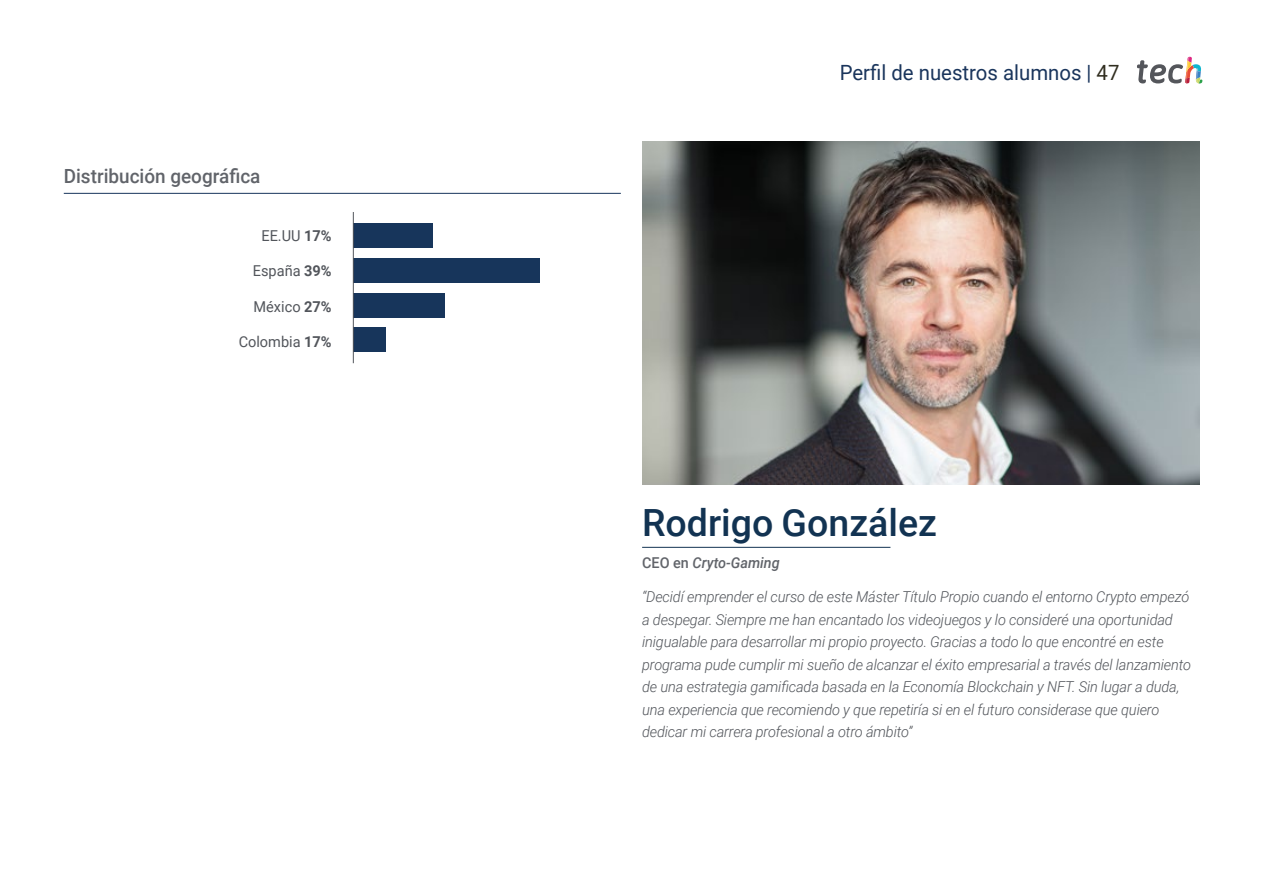
<style>
.page{position:relative;width:1263px;height:893px;background:#fff}
.page>*{position:absolute;margin:0;border:0;box-sizing:border-box;transform-origin:0 0}
.t1{font:500 37.5px "Roboto";color:#123352}
.t2{font:21px "Roboto";color:#1a355c}
.t3{font:500 19.5px "Roboto";color:#61646a}
.t4{font:italic 300 15px/22.5px "Roboto";letter-spacing:-.01em;color:#52555b}
.t5{font:15px "Roboto";color:#52555b}
.t6{font:italic 500 15px "Roboto";color:#61646a;scale:.96 1}
.s1{font-weight:700}
.s2{color:#312e20}
.s3{font-style:normal}
</style>
<div class="page">
<hr style="left:642px;top:547px;width:248px;height:1px;background:#123352">
<img style="left:642px;top:141px;width:557px;height:343px">
<hr style="left:64px;top:193px;width:557px;height:1px;background:#17355b">
<div style="left:353px;top:223px;width:80px;height:25px;background:#17355b"></div>
<div style="left:353px;top:258px;width:187px;height:25px;background:#17355b"></div>
<div style="left:353px;top:293px;width:92px;height:24px;background:#17355b"></div>
<div style="left:353px;top:327px;width:33px;height:25px;background:#17355b"></div>
<hr style="left:353px;top:212px;width:1px;height:151px;background:#52555b">
<svg style="left:1137px;top:57px;width:65px;height:27px"></svg>
<h3 class="t3" style="left:64px;top:162px;width:198px">Distribución geográfica</h3>
<p class="t5" style="left:261px;top:225px;width:72px">EE.UU <span class="s1">17%</span></p>
<p class="t5" style="left:253px;top:260px;width:80px">España <span class="s1">39%</span></p>
<p class="t5" style="left:254px;top:296px;width:80px">México <span class="s1">27%</span></p>
<p class="t5" style="left:239px;top:331px;width:95px">Colombia <span class="s1">17%</span></p>
<h2 class="t2" style="left:840px;top:57px;width:281px">Perfil de nuestros alumnos | <span class="s2">47</span></h2>
<h1 class="t1" style="left:642px;top:496px;width:296px">Rodrigo González</h1>
<p class="t6" style="left:642px;top:552px;width:145px"><span class="s3">CEO en</span> Cryto-Gaming</p>
<p class="t4" style="left:642px;top:585px;width:550px">“Decidí emprender el curso de este Máster Título Propio cuando el entorno Crypto empezó a despegar. Siempre me han encantado los videojuegos y lo consideré una oportunidad inigualable para desarrollar mi propio proyecto. Gracias a todo lo que encontré en este programa pude cumplir mi sueño de alcanzar el éxito empresarial a través del lanzamiento de una estrategia gamificada basada en la Economía Blockchain y NFT. Sin lugar a duda, una experiencia que recomiendo y que repetiría si en el futuro considerase que quiero dedicar mi carrera profesional a otro ámbito”</p>
</div>
